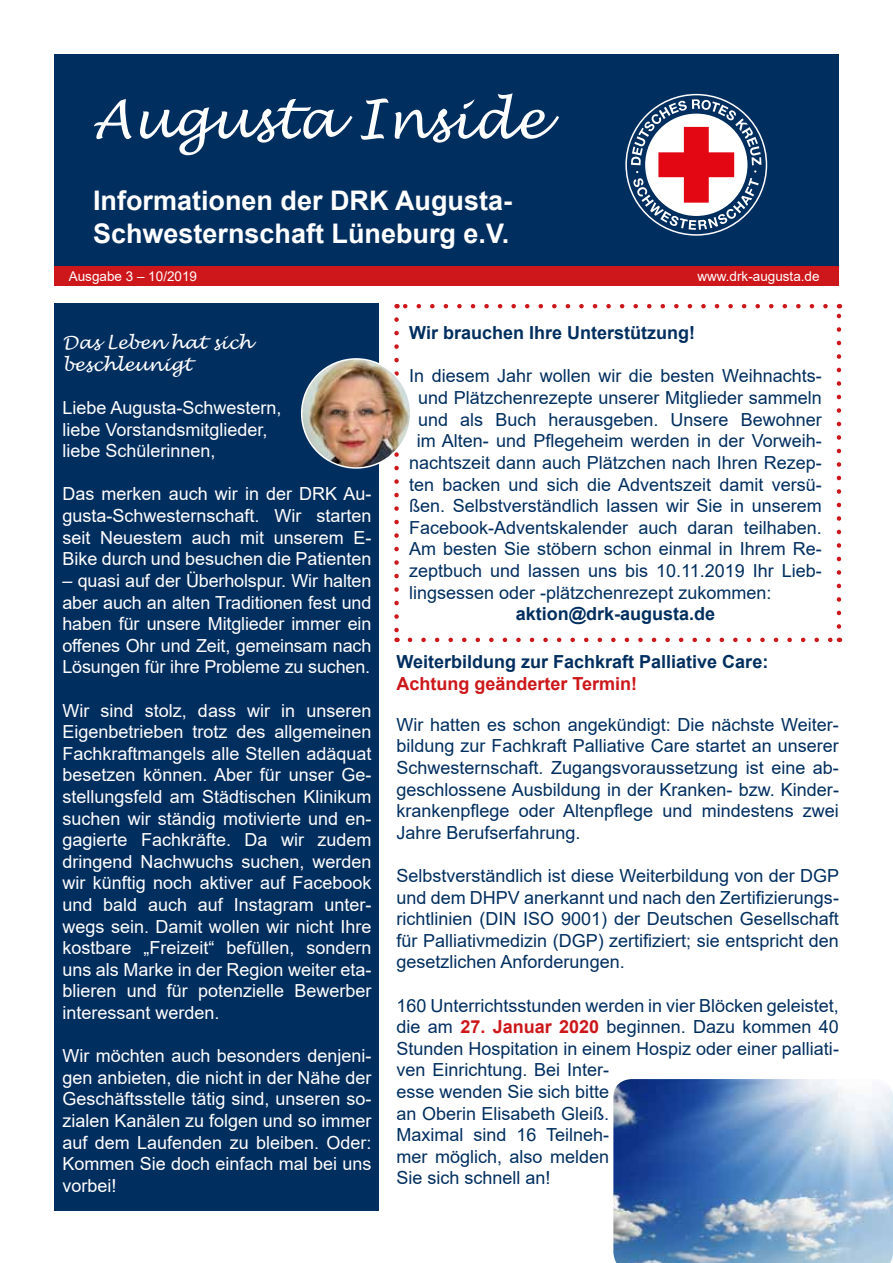
<style>
.page{position:relative;width:893px;height:1263px;background:#fff}
.page>*{position:absolute;margin:0;border:0;box-sizing:border-box;transform-origin:0 0}
.t1{font:italic 52.5px "Lucida Handwriting";color:#fff}
.t2{font:700 27px/32.4px "Arial";color:#fff}
.t3{font:18px/21.6px "Arial";color:#002e5f;text-align:justify}
.t4{font:18px/21.6px "Arial";color:#fff;text-align:justify}
.t5{font:700 18px "Arial";color:#002e5f}
.t6{font:italic 18px/21.6px "Lucida Handwriting";color:#fff}
.t7{font:700 18px "Arial";color:#cd171a}
.t8{font:13.5px "Arial";color:#fff}
.s1{font-weight:700;color:#cd171a}
</style>
<div class="page">
<div style="left:55px;top:55px;width:783px;height:213px;background:#002e5f"></div>
<div style="left:54px;top:54px;width:785px;height:215px;border:2px solid #002e5f"></div>
<div style="left:54px;top:266px;width:785px;height:20px;background:#cd171a"></div>
<svg style="left:626px;top:95px;width:140px;height:140px"></svg>
<svg style="left:631px;top:99px;width:130px;height:131px"></svg>
<svg style="left:410px;top:638px;width:422px;height:4px"></svg>
<svg style="left:394px;top:319px;width:5px;height:323px"></svg>
<svg style="left:837px;top:304px;width:4px;height:322px"></svg>
<svg style="left:397px;top:304px;width:428px;height:4px"></svg>
<div style="left:54px;top:304px;width:324px;height:907px;background:#002e5f"></div>
<img style="left:613px;top:1079px;width:280px;height:184px">
<img style="left:302px;top:359px;width:109px;height:109px;border-radius:55px">
<div style="left:301px;top:358px;width:110px;height:111px;border:2px solid #fff;border-radius:50%"></div>
<h1 class="t1" style="left:92px;top:88px;width:455px">Augusta Inside</h1>
<h2 class="t2" style="left:93px;top:185px;width:420px">Informationen der DRK Augusta-<br>Schwesternschaft Lüneburg e.V.</h2>
<p class="t8" style="left:69px;top:267px;width:130px">Ausgabe 3 – 10/2019</p>
<p class="t8" style="left:697px;top:267px;width:124px">www.drk-augusta.de</p>
<p class="t6" style="left:62px;top:333px;width:191px">Das Leben hat sich beschleunigt</p>
<p class="t4" style="left:62px;top:397px;width:221px;text-align:left">Liebe Augusta-Schwestern, liebe Vorstandsmitglieder, liebe Schülerinnen,</p>
<p class="t4" style="left:62px;top:483px;width:310px">Das merken auch wir in der DRK Au&shy;gusta-Schwesternschaft. Wir starten seit Neuestem auch mit unserem E-Bike durch und besuchen die Patienten</p>
<p class="t4" style="left:62px;top:570px;width:310px">– quasi auf der Überholspur. Wir halten aber auch an alten Traditionen fest und haben für unsere Mitglieder immer ein offenes Ohr und Zeit, gemeinsam nach Lösungen für ihre Probleme zu suchen.</p>
<p class="t4" style="left:62px;top:699px;width:311px">Wir sind stolz, dass wir in unseren Eigenbetrieben trotz des allgemeinen Fachkraftmangels alle Stellen adäquat besetzen können. Aber für unser Ge&shy;stellungsfeld am Städtischen Klinikum suchen wir ständig motivierte und en&shy;gagierte Fachkräfte. Da wir zudem dringend Nachwuchs suchen, werden wir künftig noch aktiver auf Facebook und bald auch auf Instagram unter&shy;wegs sein. Damit wollen wir nicht Ihre kostbare „Freizeit“ befüllen, sondern uns als Marke in der Region weiter eta&shy;blieren und für potenzielle Bewerber interessant werden.</p>
<p class="t4" style="left:62px;top:1045px;width:311px">Wir möchten auch besonders denjeni&shy;gen anbieten, die nicht in der Nähe der Geschäftsstelle tätig sind, unseren so&shy;zialen Kanälen zu folgen und so immer auf dem Laufenden zu bleiben. Oder:<br>Kommen Sie doch einfach mal bei uns vorbei!</p>
<p class="t5" style="left:409px;top:320px;width:287px">Wir brauchen Ihre Unterstützung!</p>
<p class="t3" style="left:409px;top:365px;width:414px">In diesem Jahr wollen wir die besten Weihnachts-</p>
<p class="t3" style="left:418px;top:387px;width:405px">und Plätzchenrezepte unserer Mitglieder sammeln</p>
<p class="t3" style="left:418px;top:408px;width:405px">und als Buch herausgeben. Unsere Bewohner</p>
<p class="t3" style="left:417px;top:430px;width:406px">im Alten- und Pflegeheim werden in der Vorweih-</p>
<p class="t3" style="left:409px;top:452px;width:414px">nachtszeit dann auch Plätzchen nach Ihren Rezep-</p>
<p class="t3" style="left:409px;top:473px;width:414px">ten backen und sich die Adventszeit damit versü-</p>
<p class="t3" style="left:409px;top:495px;width:414px">ßen. Selbstverständlich lassen wir Sie in unserem</p>
<p class="t3" style="left:409px;top:516px;width:414px">Facebook-Adventskalender auch daran teilhaben.</p>
<p class="t3" style="left:409px;top:538px;width:414px">Am besten Sie stöbern schon einmal in Ihrem Re-</p>
<p class="t3" style="left:409px;top:560px;width:414px">zeptbuch und lassen uns bis 10.11.2019 Ihr Lieb-</p>
<p class="t3" style="left:409px;top:581px;width:364px">lingsessen oder -plätzchenrezept zukommen:</p>
<p class="t5" style="left:516px;top:601px;width:201px">aktion@drk-augusta.de</p>
<p class="t5" style="left:396px;top:649px;width:373px">Weiterbildung zur Fachkraft Palliative Care:</p>
<p class="t7" style="left:396px;top:671px;width:242px">Achtung geänderter Termin!</p>
<p class="t3" style="left:396px;top:713px;width:444px">Wir hatten es schon angekündigt: Die nächste Weiter&shy;bildung zur Fachkraft Palliative Care startet an unserer Schwesternschaft. Zugangsvoraussetzung ist eine ab&shy;geschlossene Ausbildung in der Kranken- bzw. Kinder&shy;krankenpflege oder Altenpflege und mindestens zwei Jahre Berufserfahrung.</p>
<p class="t3" style="left:396px;top:865px;width:444px">Selbstverständlich ist diese Weiterbildung von der DGP und dem DHPV anerkannt und nach den Zertifizierungs&shy;richtlinien (DIN ISO 9001) der Deutschen Gesellschaft für Palliativmedizin (DGP) zertifiziert; sie entspricht den gesetzlichen Anforderungen.</p>
<p class="t3" style="left:396px;top:994px;width:444px;text-align:left">160 Unterrichtsstunden werden in vier Blöcken geleistet, die am <span class="s1">27. Januar 2020</span> beginnen. Dazu kommen 40<br>Stunden Hospitation in einem Hospiz oder einer palliati&shy;ven Einrichtung. Bei Inter-<br>esse wenden Sie sich bitte<br>an Oberin Elisabeth Gleiß.<br>Maximal sind 16 Teilneh-<br>mer möglich, also melden<br>Sie sich schnell an!</p>
</div>
